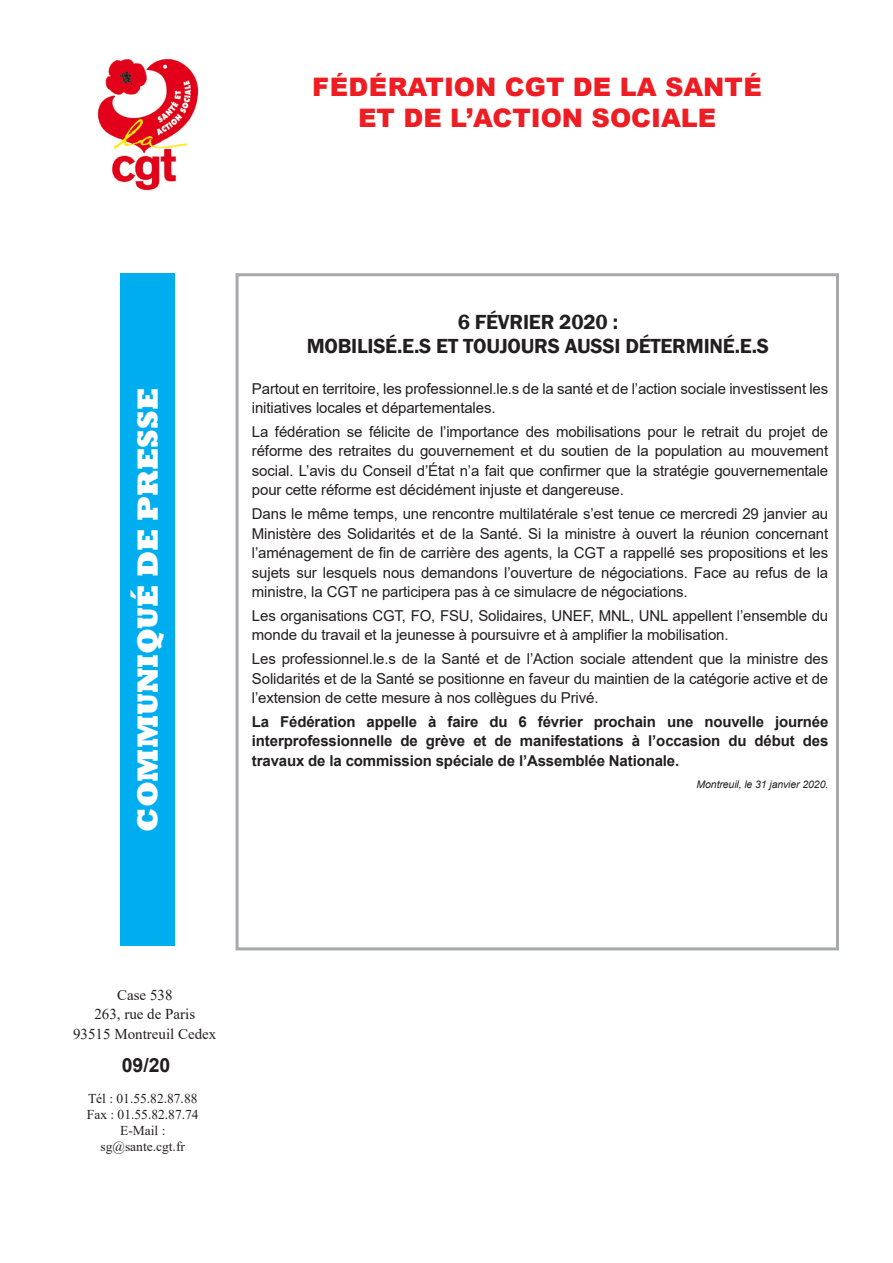
<style>
.page{position:relative;width:893px;height:1263px;background:#fff}
.page>*{position:absolute;margin:0;border:0;box-sizing:border-box;transform-origin:0 0}
.t1{font:800 30px "Rockwell";color:#fff}
.t2{font:900 25.5px "Arial";color:#ee1d23}
.titre{font:600 21px/24px "Franklin Gothic";letter-spacing:-.01em;color:#231f20;text-align:center}
.t3{font:700 19.5px "Arial";color:#231f20}
.txt_courant{font:15px/19.5px "Arial";letter-spacing:-.01em;color:#231f20;text-align:justify}
.txt_courant-2{font:700 15px/19.5px "Arial";letter-spacing:-.01em;color:#231f20;text-align:justify}
.t4{font:15px "Times New Roman";color:#231f20}
.t5{font:13.5px "Times New Roman";color:#231f20}
.txt_courant-3{font:italic 10.5px "Arial";letter-spacing:-.01em;color:#231f20}
</style>
<div class="page">
<img style="left:97px;top:58px;width:102px;height:133px">
<div style="left:120px;top:273px;width:55px;height:673px;background:#00aeef"></div>
<div style="left:236px;top:273px;width:603px;height:677px;border:3px solid #a8a9ad"></div>
<p class="t2" style="left:312px;top:68px;width:451px">FÉDÉRATION CGT DE LA SANTÉ</p>
<p class="t2" style="left:358px;top:99px;width:360px">ET DE L’ACTION SOCIALE</p>
<p class="titre" style="left:307px;top:310px;width:464px">6 FÉVRIER 2020 :<br>MOBILISÉ.E.S ET TOUJOURS AUSSI DÉTERMINÉ.E.S</p>
<p class="t1" style="left:130px;top:831px;width:445px;rotate:-90deg">COMMUNIQUÉ DE PRESSE</p>
<p class="txt_courant" style="left:252px;top:378px;width:578px">Partout en territoire, les professionnel.le.s de la santé et de l’action sociale investissent les initiatives locales et départementales.</p>
<p class="txt_courant" style="left:252px;top:422px;width:578px">La fédération se félicite de l’importance des mobilisations pour le retrait du projet de réforme des retraites du gouvernement et du soutien de la population au mouvement social. L’avis du Conseil d’État n’a fait que confirmer que la stratégie gouvernementale pour cette réforme est décidément injuste et dangereuse.</p>
<p class="txt_courant" style="left:252px;top:504px;width:578px">Dans le même temps, une rencontre multilatérale s’est tenue ce mercredi 29 janvier au Ministère des Solidarités et de la Santé. Si la ministre à ouvert la réunion concernant l’aménagement de fin de carrière des agents, la CGT a rappellé ses propositions et les sujets sur lesquels nous demandons l’ouverture de négociations. Face au refus de la ministre, la CGT ne participera pas à ce simulacre de négociations.</p>
<p class="txt_courant" style="left:252px;top:606px;width:578px">Les organisations CGT, FO, FSU, Solidaires, UNEF, MNL, UNL appellent l’ensemble du monde du travail et la jeunesse à poursuivre et à amplifier la mobilisation.</p>
<p class="txt_courant" style="left:252px;top:649px;width:578px">Les professionnel.le.s de la Santé et de l’Action sociale attendent que la ministre des Solidarités et de la Santé se positionne en faveur du maintien de la catégorie active et de l’extension de cette mesure à nos collègues du Privé.</p>
<p class="txt_courant-2" style="left:252px;top:712px;width:578px">La Fédération appelle à faire du 6 février prochain une nouvelle journée interprofessionnelle de grève et de manifestations à l’occasion du début des travaux de la commission spéciale de l’Assemblée Nationale.</p>
<p class="txt_courant-3" style="left:696px;top:778px;width:133px">Montreuil, le 31 janvier 2020.</p>
<p class="t4" style="left:117px;top:984px;width:57px">Case 538</p>
<p class="t4" style="left:94px;top:1004px;width:102px">263, rue de Paris</p>
<p class="t4" style="left:73px;top:1023px;width:145px">93515 Montreuil Cedex</p>
<p class="t3" style="left:122px;top:1051px;width:50px">09/20</p>
<p class="t5" style="left:88px;top:1089px;width:111px">Tél : 01.55.82.87.88</p>
<p class="t5" style="left:87px;top:1105px;width:113px">Fax : 01.55.82.87.74</p>
<p class="t5" style="left:120px;top:1121px;width:47px">E-Mail :</p>
<p class="t5" style="left:101px;top:1137px;width:86px">sg@sante.cgt.fr</p>
</div>
